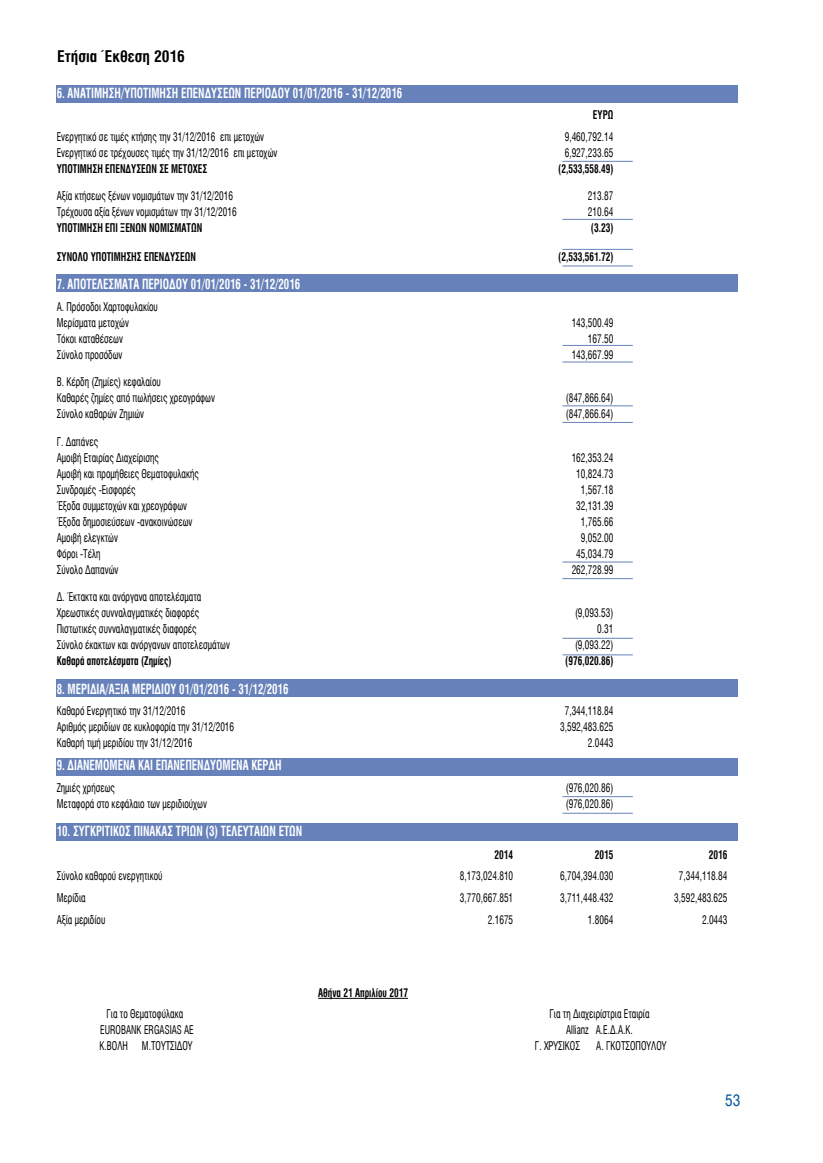
<style>
.page{position:relative;width:823px;height:1163px;background:#fff}
.page>*{position:absolute;margin:0;border:0;box-sizing:border-box;transform-origin:0 0}
.t1{font:16px "UB Helvetica Cond Bold";color:#000}
.t2{font:16px "UB Helvetica Cond";color:#00529c}
.t3{font:14px "UB Helvetica Cond Bold";color:#fff;scale:.8 1}
.t4{font:12px/16px "UB Helvetica Cond";color:#000;scale:.8 1}
.t5{font:12px "UB Helvetica Cond Bold";color:#000;scale:.8 1}
</style>
<div class="page">
<div style="left:57px;top:823px;width:680px;height:17px;background:#6781ba"></div>
<div style="left:57px;top:679px;width:680px;height:17px;background:#6781ba"></div>
<div style="left:57px;top:758px;width:680px;height:17px;background:#6781ba"></div>
<div style="left:57px;top:275px;width:680px;height:17px;background:#6781ba"></div>
<div style="left:57px;top:85px;width:680px;height:17px;background:#6781ba"></div>
<hr style="left:318px;top:997px;width:90px;height:1px;background:#000">
<hr style="left:562px;top:161px;width:70px;height:1px;background:#6781ba">
<hr style="left:562px;top:219px;width:70px;height:1px;background:#6781ba">
<hr style="left:562px;top:249px;width:70px;height:1px;background:#6781ba">
<hr style="left:562px;top:265px;width:70px;height:1px;background:#6781ba">
<hr style="left:562px;top:345px;width:70px;height:1px;background:#6781ba">
<hr style="left:562px;top:405px;width:70px;height:1px;background:#6781ba">
<hr style="left:562px;top:561px;width:70px;height:1px;background:#6781ba">
<hr style="left:562px;top:361px;width:70px;height:1px;background:#6781ba">
<hr style="left:562px;top:422px;width:70px;height:1px;background:#6781ba">
<hr style="left:562px;top:578px;width:70px;height:1px;background:#6781ba">
<hr style="left:562px;top:637px;width:70px;height:1px;background:#6781ba">
<hr style="left:562px;top:654px;width:70px;height:1px;background:#6781ba">
<hr style="left:562px;top:796px;width:70px;height:1px;background:#6781ba">
<hr style="left:562px;top:812px;width:70px;height:1px;background:#6781ba">
<h1 class="t1" style="left:57px;top:47px;width:129px">Ετήσια Έκθεση 2016</h1>
<p class="t3" style="left:57px;top:85px;width:433px">6. ΑΝΑΤΙΜΗΣΗ/ΥΠΟΤΙΜΗΣΗ ΕΠΕΝΔΥΣΕΩΝ ΠΕΡΙΟΔΟΥ 01/01/2016 - 31/12/2016</p>
<p class="t5" style="left:592px;top:108px;width:27px">ΕΥΡΩ</p>
<p class="t4" style="left:57px;top:129px;width:261px">Ενεργητικό σε τιμές κτήσης την 31/12/2016 επι μετοχών</p>
<p class="t4" style="left:564px;top:129px;width:62px">9,460,792.14</p>
<p class="t4" style="left:57px;top:145px;width:277px">Ενεργητικό σε τρέχουσες τιμές την 31/12/2016 επι μετοχών</p>
<p class="t4" style="left:564px;top:145px;width:62px">6,927,233.65</p>
<p class="t5" style="left:57px;top:162px;width:190px">ΥΠΟΤΙΜΗΣΗ ΕΠΕΝΔΥΣΕΩΝ ΣΕ ΜΕΤΟΧΕΣ</p>
<p class="t5" style="left:558px;top:162px;width:70px">(2,533,558.49)</p>
<p class="t4" style="left:57px;top:188px;width:222px">Αξία κτήσεως ξένων νομισμάτων την 31/12/2016</p>
<p class="t4" style="left:587px;top:188px;width:33px">213.87</p>
<p class="t4" style="left:57px;top:204px;width:226px">Τρέχουσα αξία ξένων νομισμάτων την 31/12/2016</p>
<p class="t4" style="left:587px;top:204px;width:33px">210.64</p>
<p class="t5" style="left:57px;top:221px;width:183px">ΥΠΟΤΙΜΗΣΗ ΕΠΙ ΞΕΝΩΝ ΝΟΜΙΣΜΑΤΩΝ</p>
<p class="t5" style="left:590px;top:221px;width:30px">(3.23)</p>
<p class="t5" style="left:57px;top:250px;width:175px">ΣΥΝΟΛΟ ΥΠΟΤΙΜΗΣΗΣ ΕΠΕΝΔΥΣΕΩΝ</p>
<p class="t5" style="left:558px;top:250px;width:70px">(2,533,561.72)</p>
<p class="t3" style="left:57px;top:276px;width:305px">7. ΑΠΟΤΕΛΕΣΜΑΤΑ ΠΕΡΙΟΔΟΥ 01/01/2016 - 31/12/2016</p>
<p class="t4" style="left:57px;top:298px;width:128px">Α. Πρόσοδοι Χαρτοφυλακίου<br>Μερίσματα μετοχών</p>
<p class="t4" style="left:571px;top:314px;width:54px">143,500.49</p>
<p class="t4" style="left:57px;top:330px;width:84px">Τόκοι καταθέσεων</p>
<p class="t4" style="left:587px;top:330px;width:33px">167.50</p>
<p class="t4" style="left:57px;top:346px;width:84px">Σύνολο προσόδων</p>
<p class="t4" style="left:571px;top:346px;width:54px">143,667.99</p>
<p class="t4" style="left:57px;top:374px;width:199px">Β. Κέρδη (Ζημίες) κεφαλαίου<br>Καθαρές ζημίες από πωλήσεις χρεογράφων</p>
<p class="t4" style="left:565px;top:390px;width:61px">(847,866.64)</p>
<p class="t4" style="left:57px;top:406px;width:111px">Σύνολο καθαρών Ζημιών</p>
<p class="t4" style="left:565px;top:406px;width:61px">(847,866.64)</p>
<p class="t4" style="left:57px;top:433px;width:129px">Γ. Δαπάνες<br>Αμοιβή Εταιρίας Διαχείρισης</p>
<p class="t4" style="left:571px;top:449px;width:54px">162,353.24</p>
<p class="t4" style="left:57px;top:465px;width:179px">Αμοιβή και προμήθειες Θεματοφυλακής</p>
<p class="t4" style="left:576px;top:465px;width:48px">10,824.73</p>
<p class="t4" style="left:57px;top:481px;width:100px">Συνδρομές -Εισφορές</p>
<p class="t4" style="left:580px;top:481px;width:42px">1,567.18</p>
<p class="t4" style="left:57px;top:497px;width:164px">Έξοδα συμμετοχών και χρεογράφων</p>
<p class="t4" style="left:576px;top:497px;width:48px">32,131.39</p>
<p class="t4" style="left:57px;top:513px;width:171px">Έξοδα δημοσιεύσεων -ανακοινώσεων</p>
<p class="t4" style="left:580px;top:513px;width:42px">1,765.66</p>
<p class="t4" style="left:57px;top:529px;width:78px">Αμοιβή ελεγκτών</p>
<p class="t4" style="left:580px;top:529px;width:42px">9,052.00</p>
<p class="t4" style="left:57px;top:545px;width:56px">Φόροι -Τέλη</p>
<p class="t4" style="left:576px;top:545px;width:48px">45,034.79</p>
<p class="t4" style="left:57px;top:561px;width:79px">Σύνολο Δαπανών</p>
<p class="t4" style="left:571px;top:561px;width:54px">262,728.99</p>
<p class="t4" style="left:57px;top:588px;width:182px">Δ. Έκτακτα και ανόργανα αποτελέσματα<br>Χρεωστικές συνναλαγματικές διαφορές</p>
<p class="t4" style="left:574px;top:604px;width:49px">(9,093.53)</p>
<p class="t4" style="left:57px;top:620px;width:176px">Πιστωτικές συνναλαγματικές διαφορές</p>
<p class="t4" style="left:596px;top:620px;width:22px">0.31</p>
<p class="t4" style="left:57px;top:636px;width:218px">Σύνολο έκακτων και ανόργανων αποτελεσμάτων</p>
<p class="t4" style="left:574px;top:636px;width:49px">(9,093.22)</p>
<p class="t5" style="left:57px;top:654px;width:145px">Καθαρά αποτελέσματα (Ζημίες)</p>
<p class="t5" style="left:565px;top:654px;width:62px">(976,020.86)</p>
<p class="t3" style="left:57px;top:680px;width:291px">8. ΜΕΡΙΔΙΑ/ΑΞΙΑ ΜΕΡΙΔΙΟΥ 01/01/2016 - 31/12/2016</p>
<p class="t4" style="left:57px;top:703px;width:162px">Καθαρό Ενεργητικό την 31/12/2016</p>
<p class="t4" style="left:564px;top:703px;width:62px">7,344,118.84</p>
<p class="t4" style="left:57px;top:719px;width:223px">Αριθμός μεριδίων σε κυκλοφορία την 31/12/2016</p>
<p class="t4" style="left:559px;top:719px;width:68px">3,592,483.625</p>
<p class="t4" style="left:57px;top:735px;width:171px">Καθαρή τιμή μεριδίου την 31/12/2016</p>
<p class="t4" style="left:587px;top:735px;width:33px">2.0443</p>
<p class="t3" style="left:57px;top:756px;width:282px">9. ΔΙΑΝΕΜΟΜΕΝΑ ΚΑΙ ΕΠΑΝΕΠΕΝΔΥΟΜΕΝΑ ΚΕΡΔΗ</p>
<p class="t4" style="left:57px;top:779px;width:74px">Ζημιές χρήσεως</p>
<p class="t4" style="left:565px;top:779px;width:61px">(976,020.86)</p>
<p class="t4" style="left:57px;top:795px;width:189px">Μεταφορά στο κεφάλαιο των μεριδιούχων</p>
<p class="t4" style="left:565px;top:795px;width:61px">(976,020.86)</p>
<p class="t3" style="left:57px;top:822px;width:308px">10. ΣΥΓΚΡΙΤΙΚΟΣ ΠΙΝΑΚΑΣ ΤΡΙΩΝ (3) ΤΕΛΕΥΤΑΙΩΝ ΕΤΩΝ</p>
<p class="t5" style="left:494px;top:847px;width:25px">2014</p>
<p class="t5" style="left:594px;top:847px;width:25px">2015</p>
<p class="t5" style="left:708px;top:847px;width:25px">2016</p>
<p class="t4" style="left:57px;top:868px;width:134px">Σύνολο καθαρού ενεργητικού</p>
<p class="t4" style="left:459px;top:868px;width:68px">8,173,024.810</p>
<p class="t4" style="left:559px;top:868px;width:68px">6,704,394.030</p>
<p class="t4" style="left:678px;top:868px;width:62px">7,344,118.84</p>
<p class="t4" style="left:57px;top:889px;width:38px">Μερίδια</p>
<p class="t4" style="left:459px;top:889px;width:68px">3,770,667.851</p>
<p class="t4" style="left:559px;top:889px;width:68px">3,711,448.432</p>
<p class="t4" style="left:673px;top:889px;width:68px">3,592,483.625</p>
<p class="t4" style="left:57px;top:911px;width:62px">Αξία μεριδίου</p>
<p class="t4" style="left:487px;top:911px;width:33px">2.1675</p>
<p class="t4" style="left:587px;top:911px;width:33px">1.8064</p>
<p class="t4" style="left:701px;top:911px;width:33px">2.0443</p>
<p class="t5" style="left:318px;top:985px;width:114px">Αθήνα 21 Απριλίου 2017</p>
<p class="t4" style="left:106px;top:1006px;width:97px">Για το Θεματοφύλακα</p>
<p class="t4" style="left:549px;top:1006px;width:126px">Για τη Διαχειρίστρια Εταιρία</p>
<p class="t4" style="left:100px;top:1022px;width:118px">EUROBANK ERGASIAS AE</p>
<p class="t4" style="left:566px;top:1022px;width:85px">Allianz Α.Ε.Δ.Α.Κ.</p>
<p class="t4" style="left:99px;top:1038px;width:118px">Κ.ΒΟΛΗ Μ.ΤΟΥΤΣΙΔΟΥ</p>
<p class="t4" style="left:534px;top:1038px;width:58px">Γ. ΧΡΥΣΙΚΟΣ</p>
<p class="t4" style="left:596px;top:1038px;width:89px">Α. ΓΚΟΤΣΟΠΟΥΛΟΥ</p>
<h1 class="t2" style="left:724px;top:1091px;width:17px">53</h1>
</div>
